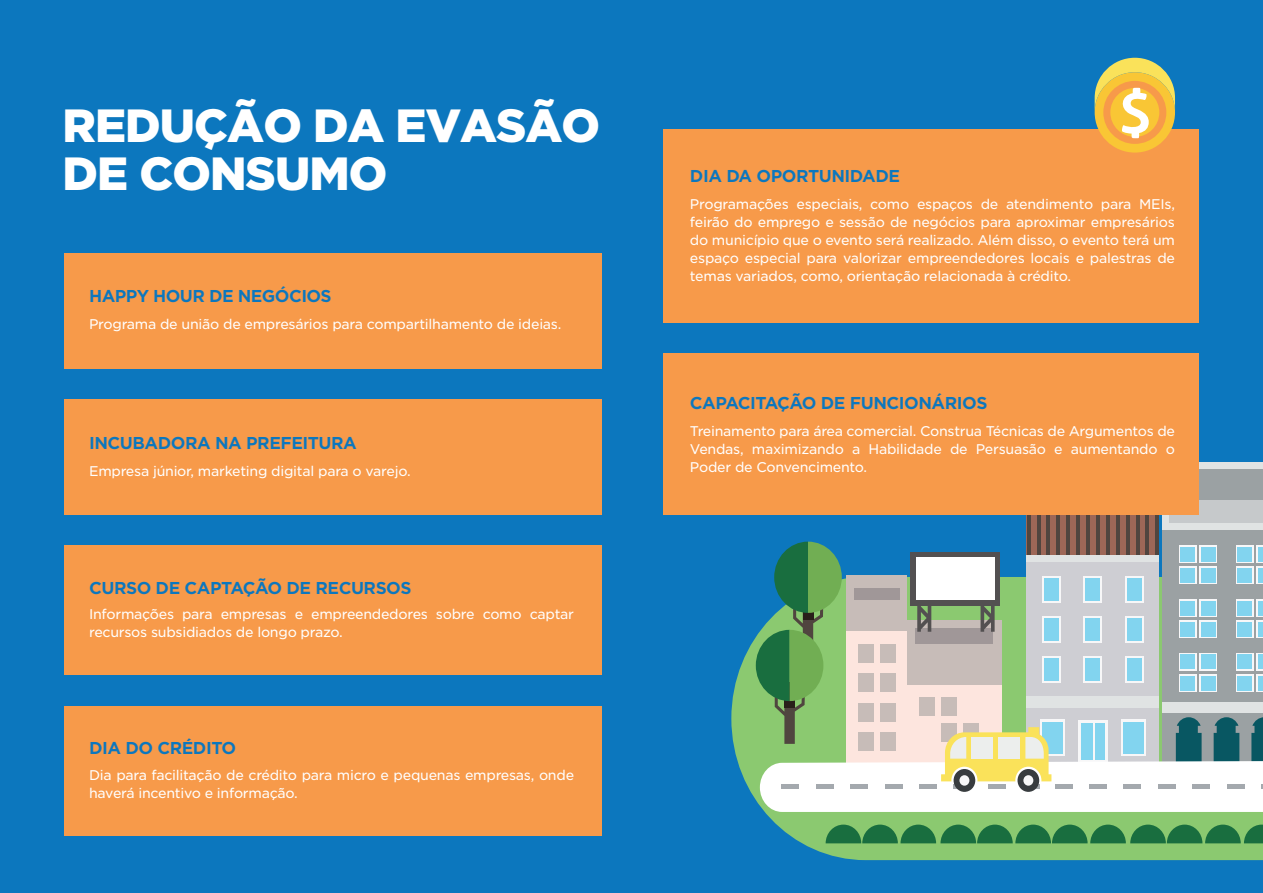
<style>
.page{position:relative;width:1263px;height:893px;background:#0c77be}
.page>*{position:absolute;margin:0;border:0;box-sizing:border-box;transform-origin:0 0}
.t1{font:900 46.5px/48px "Gotham";letter-spacing:-.02em;color:#fff}
.t2{font:700 16.5px "Gotham S Sm";letter-spacing:-.03em;color:#0c77be}
.t3{font:13.5px/18px "Gotham S Sm";letter-spacing:-.02em;color:#fff}
</style>
<div class="page">
<svg style="left:731px;top:637px;width:532px;height:223px;fill:#8bc970"></svg>
<div style="left:1027px;top:511px;width:132px;height:44px;background:#9d6757"></div>
<hr style="left:1027px;top:511px;width:3px;height:44px;background:#50453f">
<svg style="left:1037px;top:515px;width:3px;height:27px"></svg>
<hr style="left:1046px;top:511px;width:4px;height:44px;background:#50453f">
<hr style="left:1056px;top:511px;width:4px;height:44px;background:#50453f">
<hr style="left:1066px;top:511px;width:4px;height:44px;background:#50453f">
<hr style="left:1076px;top:511px;width:4px;height:44px;background:#50453f">
<hr style="left:1086px;top:511px;width:4px;height:44px;background:#50453f">
<hr style="left:1096px;top:511px;width:4px;height:44px;background:#50453f">
<hr style="left:1106px;top:511px;width:4px;height:44px;background:#50453f">
<hr style="left:1116px;top:511px;width:4px;height:44px;background:#50453f">
<hr style="left:1126px;top:511px;width:4px;height:44px;background:#50453f">
<svg style="left:1136px;top:515px;width:3px;height:27px"></svg>
<hr style="left:1145px;top:511px;width:4px;height:44px;background:#50453f">
<hr style="left:1155px;top:511px;width:4px;height:44px;background:#50453f">
<div style="left:1162px;top:462px;width:101px;height:301px;background:#9ba1a3"></div>
<div style="left:1162px;top:462px;width:101px;height:68px;background:#e0e3e3"></div>
<div style="left:1169px;top:469px;width:94px;height:54px;background:#9ba1a3"></div>
<div style="left:1169px;top:500px;width:94px;height:23px;background:#c6c9cb"></div>
<svg style="left:756px;top:542px;width:507px;height:270px;background:#b3c6bb"></svg>
<svg style="left:826px;top:825px;width:437px;height:18px;background:#35854b"></svg>
<div style="left:64px;top:253px;width:538px;height:116px;background:#f79a4a"></div>
<div style="left:64px;top:399px;width:538px;height:116px;background:#f79a4a"></div>
<div style="left:64px;top:706px;width:538px;height:129px;background:#f79a4a"></div>
<div style="left:64px;top:545px;width:538px;height:130px;background:#f79a4a"></div>
<div style="left:663px;top:129px;width:536px;height:194px;background:#f79a4a"></div>
<div style="left:663px;top:353px;width:536px;height:162px;background:#f79a4a"></div>
<div style="left:1095px;top:72px;width:80px;height:81px;background:#f9c635;border-radius:50%"></div>
<svg style="left:1095px;top:58px;width:80px;height:86px"></svg>
<h1 class="t1" style="left:63px;top:101px;width:539px">REDUÇÃO DA EVASÃO<br>DE CONSUMO</h1>
<p class="t2" style="left:89px;top:285px;width:244px">HAPPY HOUR DE NEGÓCIOS</p>
<p class="t3" style="left:89px;top:315px;width:474px">Programa de união de empresários para compartilhamento de ideias.</p>
<p class="t2" style="left:89px;top:431px;width:269px">INCUBADORA NA PREFEITURA</p>
<p class="t3" style="left:89px;top:461px;width:323px">Empresa júnior, marketing digital para o varejo.</p>
<p class="t2" style="left:89px;top:576px;width:324px">CURSO DE CAPTAÇÃO DE RECURSOS</p>
<p class="t3" style="left:89px;top:605px;width:486px">Informações para empresas e empreendedores sobre como captar recursos subsidiados de longo prazo.</p>
<p class="t2" style="left:89px;top:737px;width:149px">DIA DO CRÉDITO</p>
<p class="t3" style="left:89px;top:765px;width:487px">Dia para facilitação de crédito para micro e pequenas empresas, onde haverá incentivo e informação.</p>
<p class="t2" style="left:690px;top:164px;width:212px">DIA DA OPORTUNIDADE</p>
<p class="t3" style="left:690px;top:194px;width:487px;text-align:justify">Programações especiais, como espaços de atendimento para MEIs, feirão do emprego e sessão de negócios para aproximar empresários do município que o evento será realizado. Além disso, o evento terá um espaço especial para valorizar empreendedores locais e palestras de temas variados, como, orientação relacionada à crédito.</p>
<p class="t2" style="left:690px;top:391px;width:299px">CAPACITAÇÃO DE FUNCIONÁRIOS</p>
<p class="t3" style="left:690px;top:421px;width:487px;text-align:justify">Treinamento para área comercial. Construa Técnicas de Argumentos de Vendas, maximizando a Habilidade de Persuasão e aumentando o Poder de Convencimento.</p>
</div>
